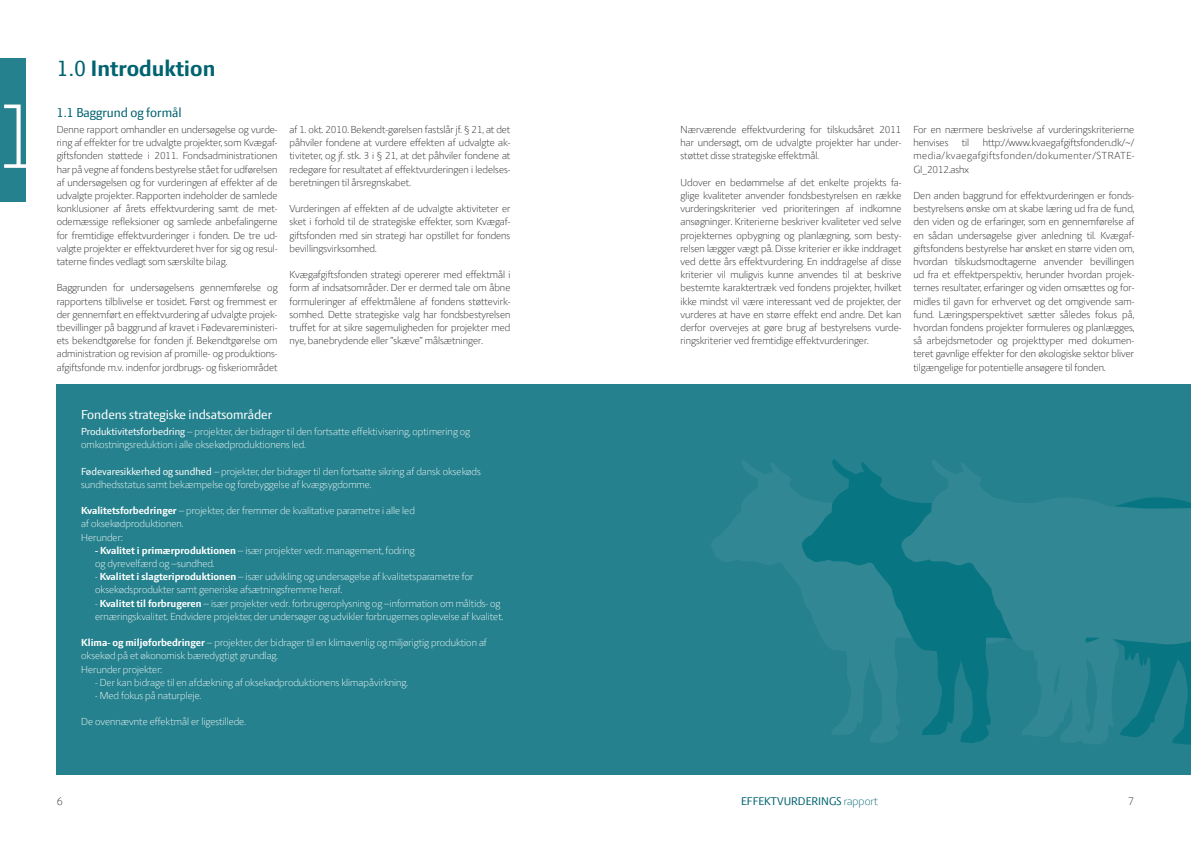
<style>
.page{position:relative;width:1191px;height:842px;background:#fff}
.page>*{position:absolute;margin:0;border:0;box-sizing:border-box;transform-origin:0 0}
.t1{font:300 100px "LF Press Sans";color:#fff}
.t2{font:700 24px "LF Press Sans";color:#006370}
.t3{font:14px "LF Press Sans";color:#fff}
.t4{font:14px "LF Press Sans";color:#006370}
.t5{font:12px "LF Press Sans";color:#006370}
.t6{font:300 12px "LF Press Sans";color:#231f20}
.t7{font:300 11px/13.2px "LF Press Sans";color:#231f20;text-align:justify}
.t8{font:300 11px/13.2px "LF Press Sans";color:#fff}
.s1{font-weight:400}
.s2{font-weight:700}
.s3{font-weight:300}
</style>
<div class="page">
<div style="left:57px;top:384px;width:1134px;height:391px;background:#24818d"></div>
<div style="left:0;top:58px;width:26px;height:143px;background:#24818d"></div>
<svg style="left:711px;top:460px;width:89px;height:126px;fill:#328794"></svg>
<svg style="left:800px;top:459px;width:100px;height:284px"></svg>
<svg style="left:900px;top:460px;width:291px;height:285px"></svg>
<h1 class="t1" style="left:-7px;top:78px;width:51px">1</h1>
<h2 class="t2" style="left:57px;top:55px;width:160px"><span class="s1">1.0</span> Introduktion</h2>
<p class="t4" style="left:57px;top:104px;width:126px">1.1 Baggrund og formål</p>
<p class="t7" style="left:57px;top:123px;width:222px">Denne rapport omhandler en undersøgelse og vurde&shy;ring af effekter for tre udvalgte projekter, som Kvægaf&shy;giftsfonden støttede i 2011. Fondsadministrationen har på vegne af fondens bestyrelse stået for udførelsen af undersøgelsen og for vurderingen af effekter af de udvalgte projekter. Rapporten indeholder de samlede konklusioner af årets effektvurdering samt de met&shy;odemæssige refleksioner og samlede anbefalingerne for fremtidige effektvurderinger i fonden. De tre ud&shy;valgte projekter er effektvurderet hver for sig og resul&shy;taterne findes vedlagt som særskilte bilag.</p>
<p class="t7" style="left:57px;top:281px;width:222px">Baggrunden for undersøgelsens gennemførelse og rapportens tilblivelse er tosidet. Først og fremmest er der gennemført en effektvurdering af udvalgte projek&shy;tbevillinger på baggrund af kravet i Fødevareministeri&shy;ets bekendtgørelse for fonden jf. Bekendtgørelse om administration og revision af promille- og produktions&shy;afgiftsfonde m.v. indenfor jordbrugs- og fiskeriområdet</p>
<p class="t7" style="left:289px;top:123px;width:222px">af 1. okt. 2010. Bekendt-gørelsen fastslår jf. § 21, at det påhviler fondene at vurdere effekten af udvalgte ak&shy;tiviteter, og jf. stk. 3 i § 21, at det påhviler fondene at redegøre for resultatet af effektvurderingen i ledelses&shy;beretningen til årsregnskabet.</p>
<p class="t7" style="left:289px;top:202px;width:222px">Vurderingen af effekten af de udvalgte aktiviteter er sket i forhold til de strategiske effekter, som Kvægaf&shy;giftsfonden med sin strategi har opstillet for fondens bevillingsvirksomhed.</p>
<p class="t7" style="left:289px;top:268px;width:222px">Kvægafgiftsfonden strategi opererer med effektmål i form af indsatsområder. Der er dermed tale om åbne formuleringer af effektmålene af fondens støttevirk&shy;somhed. Dette strategiske valg har fondsbestyrelsen truffet for at sikre søgemuligheden for projekter med nye, banebrydende eller ”skæve” målsætninger.</p>
<p class="t3" style="left:81px;top:406px;width:192px">Fondens strategiske indsatsområder</p>
<p class="t8" style="left:81px;top:425px;width:390px"><span class="s1">Produktivitetsforbedring</span> – projekter, der bidrager til den fortsatte effektivisering, optimering og omkostningsreduktion i alle oksekødproduktionens led.</p>
<p class="t8" style="left:81px;top:464px;width:401px"><span class="s1">Fødevaresikkerhed og sundhed</span> – projekter, der bidrager til den fortsatte sikring af dansk oksekøds sundhedsstatus samt bekæmpelse og forebyggelse af kvægsygdomme.</p>
<p class="t8" style="left:81px;top:504px;width:335px"><span class="s2">Kvalitetsforbedringer</span> – projekter, der fremmer de kvalitative parametre i alle led af oksekødproduktionen.<br>Herunder:</p>
<p class="t8" style="left:95px;top:543px;width:321px"><span class="s2">- Kvalitet i primærproduktionen</span> – især projekter vedr. management, fodring og dyrevelfærd og –sundhed.</p>
<p class="t8" style="left:95px;top:570px;width:380px">- <span class="s2">Kvalitet i slagteriproduktionen</span> – især udvikling og undersøgelse af kvalitetsparametre for oksekødsprodukter samt generiske afsætningsfremme heraf.</p>
<p class="t8" style="left:95px;top:596px;width:409px">- <span class="s2">Kvalitet til forbrugeren</span> – især projekter vedr. forbrugeroplysning og –information om måltids- og ernæringskvalitet. Endvidere projekter, der undersøger og udvikler forbrugernes oplevelse af kvalitet.</p>
<p class="t8" style="left:81px;top:636px;width:407px"><span class="s2">Klima- og miljøforbedringer</span> – projekter, der bidrager til en klimavenlig og miljørigtig produktion af oksekød på et økonomisk bæredygtigt grundlag.<br>Herunder projekter:</p>
<p class="t8" style="left:95px;top:675px;width:314px">- Der kan bidrage til en afdækning af oksekødproduktionens klimapåvirkning.</p>
<p class="t8" style="left:95px;top:689px;width:108px">- Med fokus på naturpleje.</p>
<p class="t8" style="left:81px;top:715px;width:166px">De ovennævnte effektmål er ligestillede.</p>
<p class="t7" style="left:680px;top:123px;width:222px">Nærværende effektvurdering for tilskudsåret 2011 har undersøgt, om de udvalgte projekter har under&shy;støttet disse strategiske effektmål.</p>
<p class="t7" style="left:680px;top:175px;width:222px">Udover en bedømmelse af det enkelte projekts fa&shy;glige kvaliteter anvender fondsbestyrelsen en række vurderingskriterier ved prioriteringen af indkomne ansøgninger. Kriterierne beskriver kvaliteter ved selve projekternes opbygning og planlægning, som besty&shy;relsen lægger vægt på. Disse kriterier er ikke inddraget ved dette års effektvurdering. En inddragelse af disse kriterier vil muligvis kunne anvendes til at beskrive bestemte karaktertræk ved fondens projekter, hvilket ikke mindst vil være interessant ved de projekter, der vurderes at have en større effekt end andre. Det kan derfor overvejes at gøre brug af bestyrelsens vurde&shy;ringskriterier ved fremtidige effektvurderinger.</p>
<p class="t7" style="left:913px;top:123px;width:222px">For en nærmere beskrivelse af vurderingskriterierne henvises til http://www.kvaegafgiftsfonden.dk/~/ media/kvaegafgiftsfonden/dokumenter/STRATE-GI_2012.ashx</p>
<p class="t7" style="left:913px;top:189px;width:222px">Den anden baggrund for effektvurderingen er fonds&shy;bestyrelsens ønske om at skabe læring ud fra de fund, den viden og de erfaringer, som en gennemførelse af en sådan undersøgelse giver anledning til. Kvægaf&shy;giftsfondens bestyrelse har ønsket en større viden om, hvordan tilskudsmodtagerne anvender bevillingen ud fra et effektperspektiv, herunder hvordan projek&shy;ternes resultater, erfaringer og viden omsættes og for&shy;midles til gavn for erhvervet og det omgivende sam&shy;fund. Læringsperspektivet sætter således fokus på, hvordan fondens projekter formuleres og planlægges, så arbejdsmetoder og projekttyper med dokumen&shy;teret gavnlige effekter for den økologiske sektor bliver tilgængelige for potentielle ansøgere til fonden.</p>
<p class="t6" style="left:57px;top:794px;width:7px">6</p>
<p class="t5" style="left:741px;top:794px;width:138px">Effektvurderings <span class="s3">rapport</span></p>
<p class="t6" style="left:1128px;top:794px;width:7px">7</p>
</div>
